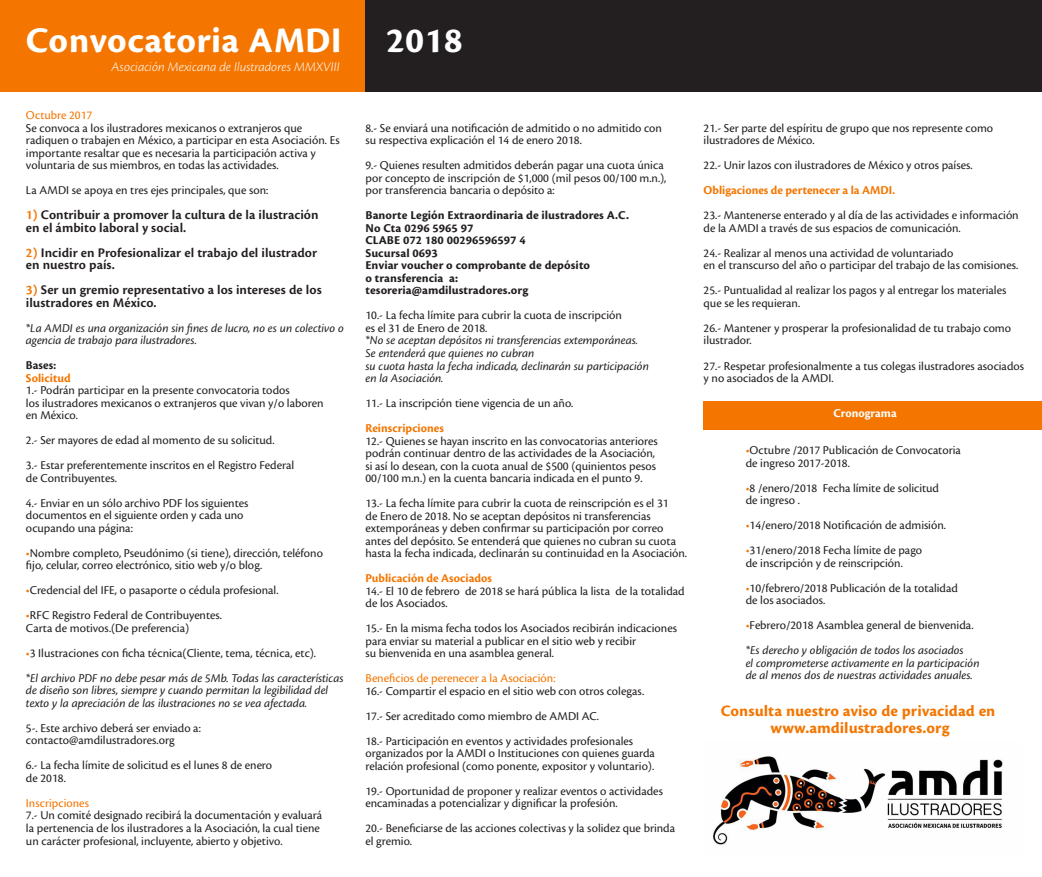
<style>
.page{position:relative;width:1042px;height:877px;background:#fff}
.page>*{position:absolute;margin:0;border:0;box-sizing:border-box;transform-origin:0 0}
.t1{font:37.5px "Cronos Pro Bold Capt";letter-spacing:.01em;color:#fff}
.t2{font:16.5px/16.5px "Cronos Pro Bold Capt";letter-spacing:.005em;color:#f47600;text-align:center}
.t3{font:13.75px/12.5px "Cronos Pro Semibold Capt";color:#231f20}
.t4{font:italic 300 13.75px "Cronos Pro";color:#fff}
.t5{font:12.5px/12.5px "Cronos Pro";color:#231f20}
.t6{font:italic 12.5px/12.5px "Cronos Pro";letter-spacing:-.005em;color:#231f20}
.t7{font:12.5px/12.5px "Cronos Pro Bold Capt";color:#231f20}
.t8{font:12.5px "Cronos Pro Bold Subh";color:#f47600}
.t9{font:12.5px "Cronos Pro";color:#f47600}
.t10{font:12.5px "Cronos Pro Bold Subh";color:#fff}
.t11{font:12.5px "Cronos Pro Bold Subh";letter-spacing:.005em;color:#231f20}
.s1{color:#f47600}
.s2{font-style:italic}
</style>
<div class="page">
<div style="left:0;top:0;width:385px;height:92px;background:#f47600"></div>
<div style="left:703px;top:401px;width:338px;height:29px;background:#f47600"></div>
<div style="left:365px;top:0;width:676px;height:92px;background:#231f20"></div>
<img style="left:713px;top:756px;width:290px;height:89px">
<h1 class="t1" style="left:26px;top:18px;width:438px">Convocatoria AMDI 2018</h1>
<p class="t4" style="left:111px;top:59px;width:229px">Asociación Mexicana de Ilustradores MMXVIII</p>
<p class="t9" style="left:26px;top:108px;width:68px">Octubre 2017</p>
<p class="t5" style="left:26px;top:122px;width:315px">Se convoca a los ilustradores mexicanos o extranjeros que radiquen o trabajen en México, a participar en esta Asociación. Es importante resaltar que es necesaria la participación activa y voluntaria de sus miembros, en todas las actividades.</p>
<p class="t5" style="left:26px;top:184px;width:244px">La AMDI se apoya en tres ejes principales, que son:</p>
<p class="t3" style="left:26px;top:209px;width:294px"><span class="s1">1)</span> Contribuir a promover la cultura de la ilustración en el ámbito laboral y social.</p>
<p class="t3" style="left:26px;top:246px;width:293px"><span class="s1">2)</span> Incidir en Profesionalizar el trabajo del ilustrador en nuestro país.</p>
<p class="t3" style="left:26px;top:284px;width:297px"><span class="s1">3)</span> Ser un gremio representativo a los intereses de los ilustradores en México.</p>
<p class="t6" style="left:26px;top:322px;width:319px">*La AMDI es una organización sin fines de lucro, no es un colectivo o agencia de trabajo para ilustradores.</p>
<p class="t11" style="left:26px;top:358px;width:32px">Bases:</p>
<p class="t8" style="left:26px;top:371px;width:46px">Solicitud</p>
<p class="t5" style="left:26px;top:384px;width:299px">1.- Podrán participar en la presente convocatoria todos<br>los ilustradores mexicanos o extranjeros que vivan y/o laboren en México.</p>
<p class="t5" style="left:26px;top:428px;width:270px;line-height:25px">2.- Ser mayores de edad al momento de su solicitud.<br>3.- Estar preferentemente inscritos en el Registro Federal</p>
<p class="t5" style="left:26px;top:465px;width:224px;line-height:25px">de Contribuyentes.<br>4.- Enviar en un sólo archivo PDF los siguientes</p>
<p class="t5" style="left:26px;top:509px;width:219px">documentos en el siguiente orden y cada uno ocupando una página:</p>
<p class="t5" style="left:26px;top:547px;width:298px"><span class="s1">•</span>Nombre completo, Pseudónimo (si tiene), dirección, teléfono fijo, celular, correo electrónico, sitio web y/o blog.</p>
<p class="t5" style="left:26px;top:584px;width:254px"><span class="s1">•</span>Credencial del IFE, o pasaporte o cédula profesional.</p>
<p class="t5" style="left:26px;top:609px;width:198px"><span class="s1">•</span>RFC Registro Federal de Contribuyentes.<br>Carta de motivos.(De preferencia)</p>
<p class="t5" style="left:26px;top:640px;width:319px;line-height:25px"><span class="s1">•</span>3 Ilustraciones con ficha técnica(Cliente, tema, técnica, etc).<br><span class="s2">*El archivo PDF no debe pesar más de 5Mb. Todas las características</span></p>
<p class="t6" style="left:26px;top:684px;width:304px">de diseño son libres, siempre y cuando permitan la legibilidad del texto y la apreciación de las ilustraciones no se vea afectada.</p>
<p class="t5" style="left:26px;top:722px;width:176px">5-. Este archivo deberá ser enviado a: contacto@amdilustradores.org</p>
<p class="t5" style="left:26px;top:759px;width:248px">6.- La fecha límite de solicitud es el lunes 8 de enero de 2018.</p>
<p class="t9" style="left:26px;top:796px;width:64px">Inscripciones</p>
<p class="t5" style="left:26px;top:809px;width:298px">7.- Un comité designado recibirá la documentación y evaluará la pertenencia de los ilustradores a la Asociación, la cual tiene un carácter profesional, incluyente, abierto y objetivo.</p>
<p class="t5" style="left:365px;top:122px;width:298px">8.- Se enviará una notificación de admitido o no admitido con su respectiva explicación el 14 de enero 2018.</p>
<p class="t5" style="left:365px;top:159px;width:302px">9.- Quienes resulten admitidos deberán pagar una cuota única por concepto de inscripción de $1,000 (mil pesos 00/100 m.n.), por transferencia bancaria o depósito a:</p>
<p class="t7" style="left:365px;top:210px;width:265px">Banorte Legión Extraordinaria de ilustradores A.C.<br>No Cta 0296 5965 97<br>CLABE 072 180 00296596597 4<br>Sucursal 0693<br>Enviar voucher o comprobante de depósito<br>o transferencia a:<br>tesoreria@amdilustradores.org</p>
<p class="t5" style="left:365px;top:309px;width:258px">10.- La fecha límite para cubrir la cuota de inscripción es el 31 de Enero de 2018.</p>
<p class="t6" style="left:365px;top:334px;width:285px">*No se aceptan depósitos ni transferencias extemporáneas.<br>Se entenderá que quienes no cubran<br>su cuota hasta la fecha indicada, declinarán su participación en la Asociación.</p>
<p class="t5" style="left:365px;top:397px;width:209px">11.- La inscripción tiene vigencia de un año.</p>
<p class="t8" style="left:365px;top:421px;width:80px">Reinscripciones</p>
<p class="t5" style="left:365px;top:434px;width:294px">12.- Quienes se hayan inscrito en las convocatorias anteriores podrán continuar dentro de las actividades de la Asociación, si así lo desean, con la cuota anual de $500 (quinientos pesos 00/100 m.n.) en la cuenta bancaria indicada en el punto 9.</p>
<p class="t5" style="left:365px;top:497px;width:323px">13.- La fecha límite para cubrir la cuota de reinscripción es el 31<br>de Enero de 2018. No se aceptan depósitos ni transferencias extemporáneas y deben confirmar su participación por correo antes del depósito. Se entenderá que quienes no cubran su cuota hasta la fecha indicada, declinarán su continuidad en la Asociación.</p>
<p class="t8" style="left:365px;top:571px;width:128px">Publicación de Asociados</p>
<p class="t5" style="left:365px;top:584px;width:320px">14.- El 10 de febrero de 2018 se hará pública la lista de la totalidad de los Asociados.</p>
<p class="t5" style="left:365px;top:622px;width:313px">15.- En la misma fecha todos los Asociados recibirán indicaciones para enviar su material a publicar en el sitio web y recibir<br>su bienvenida en una asamblea general.</p>
<p class="t9" style="left:365px;top:671px;width:191px">Beneficios de perenecer a la Asociación:</p>
<p class="t5" style="left:365px;top:678px;width:280px;line-height:25px">16.- Compartir el espacio en el sitio web con otros colegas.<br>17.- Ser acreditado como miembro de AMDI AC.<br>18.- Participación en eventos y actividades profesionales</p>
<p class="t5" style="left:365px;top:747px;width:291px">organizados por la AMDI o Instituciones con quienes guarda relación profesional (como ponente, expositor y voluntario).</p>
<p class="t5" style="left:365px;top:784px;width:299px">19.- Oportunidad de proponer y realizar eventos o actividades encaminadas a potencializar y dignificar la profesión.</p>
<p class="t5" style="left:365px;top:822px;width:311px">20.- Beneficiarse de las acciones colectivas y la solidez que brinda el gremio.</p>
<p class="t5" style="left:703px;top:122px;width:291px">21.- Ser parte del espíritu de grupo que nos represente como ilustradores de México.</p>
<p class="t5" style="left:703px;top:159px;width:270px">22.- Unir lazos con ilustradores de México y otros países.</p>
<p class="t8" style="left:703px;top:183px;width:193px">Obligaciones de pertenecer a la AMDI.</p>
<p class="t5" style="left:703px;top:209px;width:316px">23.- Mantenerse enterado y al día de las actividades e información de la AMDI a través de sus espacios de comunicación.</p>
<p class="t5" style="left:703px;top:247px;width:316px">24.- Realizar al menos una actividad de voluntariado<br>en el transcurso del año o participar del trabajo de las comisiones.</p>
<p class="t5" style="left:703px;top:284px;width:304px">25.- Puntualidad al realizar los pagos y al entregar los materiales que se les requieran.</p>
<p class="t5" style="left:703px;top:322px;width:309px">26.- Mantener y prosperar la profesionalidad de tu trabajo como ilustrador.</p>
<p class="t5" style="left:703px;top:359px;width:322px">27.- Respetar profesionalmente a tus colegas ilustradores asociados y no asociados de la AMDI.</p>
<p class="t10" style="left:833px;top:406px;width:65px">Cronograma</p>
<p class="t5" style="left:745px;top:444px;width:217px"><span class="s1">•</span>Octubre /2017 Publicación de Convocatoria de ingreso 2017-2018.</p>
<p class="t5" style="left:745px;top:482px;width:195px"><span class="s1">•</span>8 /enero/2018 Fecha límite de solicitud de ingreso .</p>
<p class="t5" style="left:745px;top:519px;width:202px"><span class="s1">•</span>14/enero/2018 Notificación de admisión.</p>
<p class="t5" style="left:745px;top:544px;width:178px"><span class="s1">•</span>31/enero/2018 Fecha límite de pago de inscripción y de reinscripción.</p>
<p class="t5" style="left:745px;top:582px;width:214px"><span class="s1">•</span>10/febrero/2018 Publicación de la totalidad de los asociados.</p>
<p class="t5" style="left:745px;top:613px;width:229px;line-height:25px"><span class="s1">•</span>Febrero/2018 Asamblea general de bienvenida. <span class="s2">*Es derecho y obligación de todos los asociados</span></p>
<p class="t6" style="left:745px;top:657px;width:235px">el comprometerse activamente en la participación de al menos dos de nuestras actividades anuales.</p>
<h2 class="t2" style="left:720px;top:703px;width:276px">Consulta nuestro aviso de privacidad en www.amdilustradores.org</h2>
</div>
